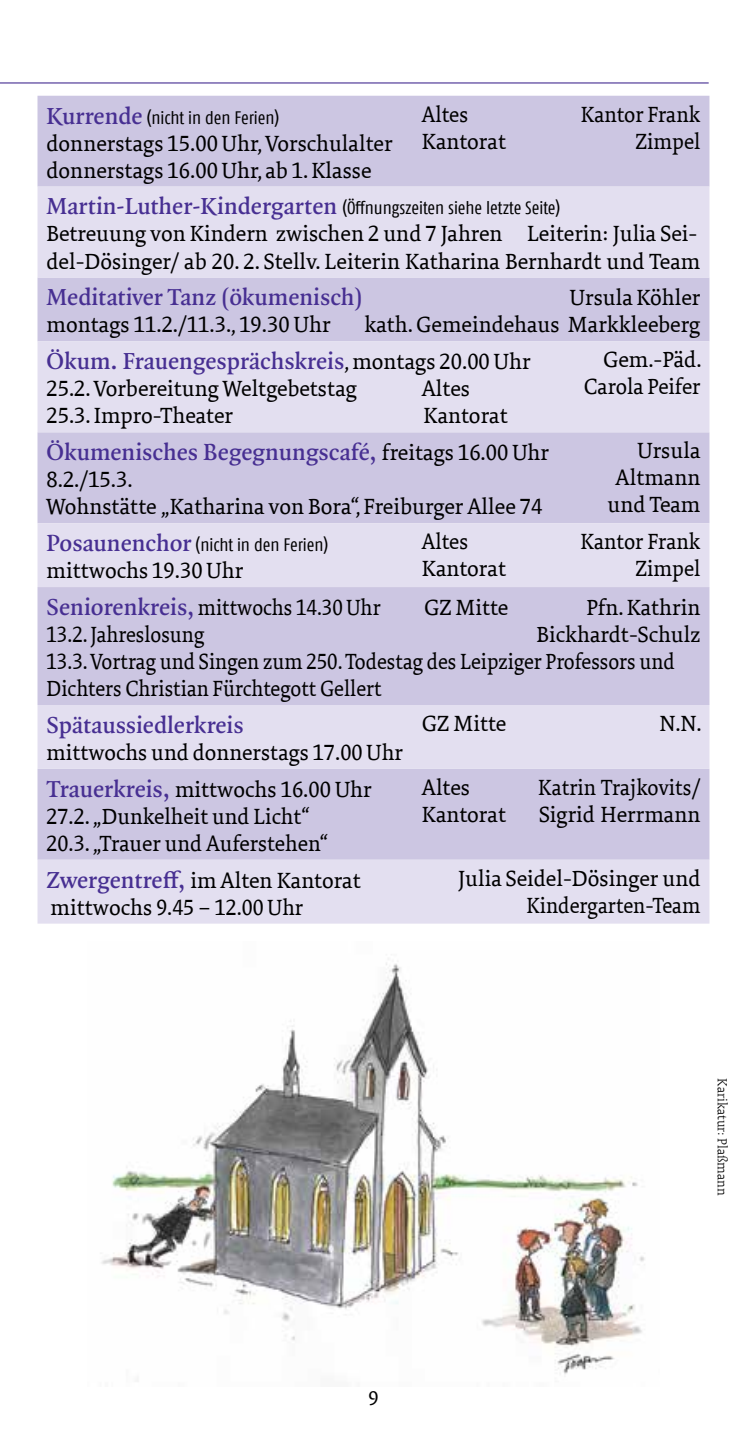
<style>
.page{position:relative;width:747px;height:1436px;background:#fff}
.page>*{position:absolute;margin:0;border:0;box-sizing:border-box;transform-origin:0 0}
.t1{font:600 24.75px "Quadraat OT";color:#472f92}
.t2{font:22.5px/27px "Tundra Offc";color:#000}
.t3{font:22.5px/27px "Tundra Offc";color:#000;scale:.96 1}
.t4{font:22.5px "Tundra Offc";color:#000;scale:.93 1}
.t5{font:22.5px "Tundra Offc";color:#000;scale:.95 1}
.t6{font:20.25px "Tundra Offc";color:#000}
.t7{font:condensed 18px "Fago Offc";color:#000}
.t8{font:300 expanded 13.5px "Tundra Offc";color:#000}
.s1{font-family:"Quadraat OT";font-weight:600;font-stretch:normal;font-size:24.75px;color:#472f92}
.s2{font-family:"Tundra Offc";font-weight:400;font-size:22.5px;color:#000}
.s3{font-family:"Quadraat OT";font-weight:600;font-size:24.75px;color:#472f92}
</style>
<div class="page">
<hr style="left:0;top:82px;width:708px;height:1px;background:#472f92">
<div style="left:37px;top:96px;width:672px;height:91px;background:#ccc6e2"></div>
<svg style="left:37px;top:187px;width:672px;height:736px;background:#d7d2e9"></svg>
<img style="left:101px;top:963px;width:544px;height:418px">
<p class="t7" style="left:46px;top:107px;width:234px"><span class="s1">Kurrende</span> (nicht in den Ferien)</p>
<p class="t2" style="left:46px;top:130px;width:347px">donnerstags 15.00 Uhr, Vorschulalter donnerstags 16.00 Uhr, ab 1. Klasse</p>
<p class="t3" style="left:421px;top:101px;width:50px">Altes</p>
<p class="t3" style="left:580px;top:101px;width:126px">Kantor Frank</p>
<p class="t2" style="left:421px;top:128px;width:86px">Kantorat</p>
<p class="t3" style="left:635px;top:128px;width:69px">Zimpel</p>
<p class="t7" style="left:46px;top:198px;width:515px"><span class="s1">Martin-Luther-Kindergarten</span> (Öffnungszeiten siehe letzte Seite)</p>
<p class="t2" style="left:46px;top:221px;width:655px">Betreuung von Kindern zwischen 2 und 7 Jahren Leiterin: Julia Sei&shy;del-Dösinger/ ab 20. 2. Stellv. Leiterin Katharina Bernhardt und Team</p>
<p class="t1" style="left:46px;top:280px;width:317px">Meditativer Tanz (ökumenisch)</p>
<p class="t2" style="left:569px;top:285px;width:132px">Ursula Köhler</p>
<p class="t2" style="left:46px;top:312px;width:285px">montags 11.2./11.3., 19.30 Uhr</p>
<p class="t2" style="left:364px;top:312px;width:337px">kath. Gemeindehaus Markkleeberg</p>
<p class="t1" style="left:46px;top:344px;width:485px">Ökum. Frauengesprächskreis<span class="s2">, montags 20.00 Uhr</span></p>
<p class="t2" style="left:46px;top:376px;width:312px">25.2. Vorbereitung Weltgebetstag</p>
<p class="t2" style="left:421px;top:376px;width:50px">Altes</p>
<p class="t2" style="left:46px;top:403px;width:188px">25.3. Impro-Theater</p>
<p class="t2" style="left:423px;top:403px;width:86px">Kantorat</p>
<p class="t2" style="left:583px;top:347px;width:119px;text-align:right">Gem.-Päd.<br>Carola Peifer</p>
<p class="t1" style="left:46px;top:435px;width:504px">Ökumenisches Begegnungscafé, <span class="s2">freitags 16.00 Uhr</span></p>
<p class="t2" style="left:46px;top:467px;width:497px">8.2./15.3.<br>Wohnstätte „Katharina von Bora“, Freiburger Allee 74</p>
<p class="t2" style="left:607px;top:438px;width:94px;text-align:right">Ursula<br>Altmann und Team</p>
<p class="t7" style="left:46px;top:534px;width:283px"><span class="s1">Posaunenchor</span> (nicht in den Ferien)</p>
<p class="t2" style="left:46px;top:558px;width:198px">mittwochs 19.30 Uhr</p>
<p class="t3" style="left:421px;top:529px;width:89px">Altes<br>Kantorat</p>
<p class="t3" style="left:580px;top:529px;width:126px;text-align:right">Kantor Frank<br>Zimpel</p>
<p class="t4" style="left:46px;top:594px;width:360px"><span class="s3">Seniorenkreis,</span> mittwochs 14.30 Uhr</p>
<p class="t2" style="left:424px;top:594px;width:86px">GZ Mitte</p>
<p class="t2" style="left:586px;top:594px;width:116px">Pfn. Kathrin</p>
<p class="t4" style="left:46px;top:621px;width:171px">13.2. Jahreslosung</p>
<p class="t2" style="left:46px;top:621px;width:655px;text-indent:490px">Bickhardt-Schulz<br>13.3. Vortrag und Singen zum 250. Todestag des Leipziger Professors und<br>Dichters Christian Fürchtegott Gellert</p>
<p class="t1" style="left:46px;top:708px;width:199px">Spätaussiedlerkreis</p>
<p class="t2" style="left:46px;top:739px;width:358px">mittwochs und donnerstags 17.00 Uhr</p>
<p class="t2" style="left:421px;top:710px;width:86px">GZ Mitte</p>
<p class="t2" style="left:659px;top:710px;width:43px">N.N.</p>
<p class="t2" style="left:46px;top:776px;width:326px"><span class="s3">Trauerkreis,</span> mittwochs 16.00 Uhr<br>27.2. „Dunkelheit und Licht“<br>20.3. „Trauer und Auferstehen“</p>
<p class="t2" style="left:421px;top:774px;width:50px">Altes</p>
<p class="t5" style="left:538px;top:774px;width:172px">Katrin Trajkovits/</p>
<p class="t2" style="left:421px;top:801px;width:86px">Kantorat</p>
<p class="t2" style="left:539px;top:801px;width:163px">Sigrid Herrmann</p>
<p class="t2" style="left:46px;top:867px;width:315px"><span class="s3">Zwergentreff,</span> im Alten Kantorat mittwochs 9.45 – 12.00 Uhr</p>
<p class="t2" style="left:458px;top:865px;width:244px;text-align:right">Julia Seidel-Dösinger und<br>Kindergarten-Team</p>
<p class="t8" style="left:729px;top:1078px;width:118px;rotate:90deg">Karikatur: Plaßmann</p>
<p class="t6" style="left:368px;top:1386px;width:12px">9</p>
</div>
